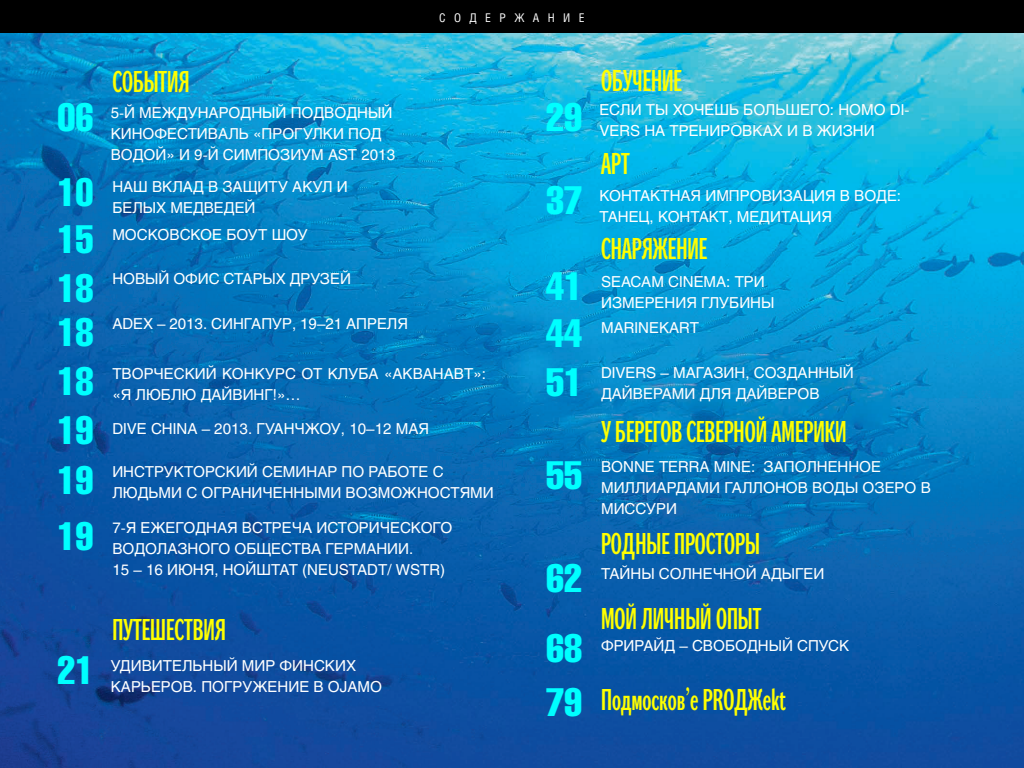
<style>
.page{position:relative;width:1024px;height:768px;background:#fff}
.page>*{position:absolute;margin:0;border:0;box-sizing:border-box;transform-origin:0 0}
.t1{font:39px/49.4px "Helios Compressed";color:#0ff}
.t2{font:30px "DG Pro 13";color:#ff0}
.t3{font:15px/21px "Helios";color:#fff}
.t4{font:12px "Helios Cond";color:#fff}
</style>
<div class="page">
<img style="left:0;top:33px;width:1024px;height:735px">
<div style="left:0;top:0;width:1024px;height:33px;background:#000"></div>
<p class="t4" style="left:439px;top:11px;width:147px">Содержание</p>
<h2 class="t2" style="left:112px;top:65px;width:79px">СОБЫТИЯ</h2>
<h2 class="t2" style="left:601px;top:64px;width:83px">ОБУЧЕНИЕ</h2>
<h1 class="t1" style="left:57px;top:91px;width:38px">06</h1>
<p class="t3" style="left:111px;top:102px;width:286px">5-Й МЕЖДУНАРОДН ЫЙ ПОДВОДН ЫЙ<br>КИНОФЕСТИВАЛЬ «ПРОГУЛКИ ПОД<br>ВОДОЙ» И 9-Й СИМПОЗИУМ AST 2013</p>
<h1 class="t1" style="left:546px;top:91px;width:38px">29</h1>
<p class="t3" style="left:599px;top:99px;width:312px">ЕСЛИ ТЫ ХОЧЕШЬ БОЛЬШЕГО: HOMO DI-</p>
<p class="t3" style="left:599px;top:120px;width:11px">VERS</p>
<p class="t3" style="left:644px;top:120px;width:232px">НА ТРЕНИРОВКАХ И В ЖИЗНИ</p>
<h2 class="t2" style="left:601px;top:147px;width:30px">АРТ</h2>
<h1 class="t1" style="left:57px;top:166px;width:38px">10</h1>
<h1 class="t1" style="left:57px;top:213px;width:38px">15</h1>
<p class="t3" style="left:112px;top:176px;width:237px">НАШ ВКЛАД В ЗАЩИТУ АКУЛ И<br>БЕЛЫХ МЕДВЕДЕЙ</p>
<p class="t3" style="left:112px;top:224px;width:197px">МОСКОВСКОЕ БОУТ ШОУ</p>
<h1 class="t1" style="left:546px;top:174px;width:38px">37</h1>
<p class="t3" style="left:599px;top:185px;width:303px">КОНТАКТНАЯ ИМПРОВИЗАЦИЯ В ВОДЕ:<br>ТАН ЕЦ, КОНТАКТ, МЕДИТАЦИЯ</p>
<h2 class="t2" style="left:601px;top:232px;width:108px">СНАРЯЖЕНИЕ</h2>
<h1 class="t1" style="left:57px;top:262px;width:38px">18</h1>
<p class="t3" style="left:112px;top:268px;width:240px">НОВЫЙ ОФИС СТАРЫХ ДРУЗЕЙ</p>
<h1 class="t1" style="left:546px;top:260px;width:38px">41</h1>
<p class="t3" style="left:601px;top:271px;width:175px">SEACAM CINEMA: ТРИ<br>ИЗМЕРЕНИЯ ГЛУБИНЫ</p>
<h1 class="t1" style="left:57px;top:306px;width:38px">18<br>18</h1>
<p class="t3" style="left:112px;top:313px;width:297px">ADEX – 2013. СИН ГАПУР, 19–21 АПРЕЛЯ</p>
<p class="t3" style="left:112px;top:363px;width:375px">ТВОРЧЕСКИЙ КОН КУРС ОТ КЛУБА «АКВАНАВТ»: «Я ЛЮБЛЮ ДАЙВИНГ!»…</p>
<h1 class="t1" style="left:546px;top:308px;width:38px">44</h1>
<h1 class="t1" style="left:546px;top:356px;width:38px">51</h1>
<p class="t3" style="left:601px;top:317px;width:100px">MARINEKART</p>
<p class="t3" style="left:601px;top:362px;width:254px">DIVERS – МАГАЗИН , СОЗДАНН ЫЙ<br>ДАЙВЕРАМИ ДЛЯ ДАЙВЕРОВ</p>
<h1 class="t1" style="left:57px;top:404px;width:38px;line-height:50.2px">19<br>19</h1>
<p class="t3" style="left:112px;top:418px;width:20px">DIVE</p>
<p class="t3" style="left:151px;top:418px;width:31px">CHINA</p>
<p class="t3" style="left:202px;top:418px;width:229px">– 2013. ГУАН ЧЖОУ, 10–12 МАЯ</p>
<p class="t3" style="left:112px;top:462px;width:383px">ИН СТРУКТОРСКИЙ СЕМИНАР ПО РАБОТЕ С<br>ЛЮДЬМИ С ОГРАНИЧЕННЫМИ ВОЗМОЖНОСТЯМИ</p>
<h1 class="t1" style="left:546px;top:449px;width:38px">55</h1>
<h2 class="t2" style="left:601px;top:416px;width:247px">У БЕРЕГОВ СЕВЕРНОЙ АМЕРИКИ</h2>
<p class="t3" style="left:601px;top:456px;width:34px">BONNE</p>
<p class="t3" style="left:659px;top:456px;width:21px">TERRA</p>
<p class="t3" style="left:601px;top:456px;width:331px;text-indent:113px">MINE: ЗАПОЛНЕННОЕ<br>МИЛЛИАРДАМИ ГАЛЛОНОВ ВОДЫ ОЗЕРО В<br>МИССУРИ</p>
<h1 class="t1" style="left:57px;top:510px;width:38px">19</h1>
<p class="t3" style="left:112px;top:517px;width:342px">7-Я ЕЖЕГОДНАЯ ВСТРЕЧА ИСТОРИЧЕСКОГО<br>ВОДОЛАЗНОГО ОБЩЕСТВА ГЕРМАН ИИ.<br>15 – 16 ИЮНЯ, НОЙШТАТ (NEUSTADT</p>
<p class="t3" style="left:387px;top:559px;width:34px">/ WSTR</p>
<p class="t3" style="left:440px;top:559px;width:7px">)</p>
<h1 class="t1" style="left:546px;top:552px;width:38px">62</h1>
<h2 class="t2" style="left:601px;top:527px;width:160px">РОДНЫЕ ПРОСТОРЫ</h2>
<p class="t3" style="left:601px;top:563px;width:225px">ТАЙНЫ СОЛНЕЧНОЙ АДЫГЕИ</p>
<h1 class="t1" style="left:57px;top:644px;width:38px">21</h1>
<h2 class="t2" style="left:112px;top:613px;width:115px">ПУТЕШЕСТВИЯ</h2>
<p class="t3" style="left:111px;top:655px;width:273px">УДИВИТЕЛЬНЫЙ МИР ФИНСКИХ<br>КАРЬЕРОВ. ПОГРУЖЕНИЕ В OJAMO</p>
<h1 class="t1" style="left:546px;top:619px;width:38px;line-height:54.5px">68<br>79</h1>
<h2 class="t2" style="left:601px;top:603px;width:162px">МОЙ ЛИЧНЫЙ ОПЫТ</h2>
<p class="t3" style="left:601px;top:635px;width:250px">ФРИРАЙД – СВОБОДН ЫЙ СПУСК</p>
<h2 class="t2" style="left:601px;top:683px;width:186px">Подмосков’е PROДЖekt</h2>
</div>
